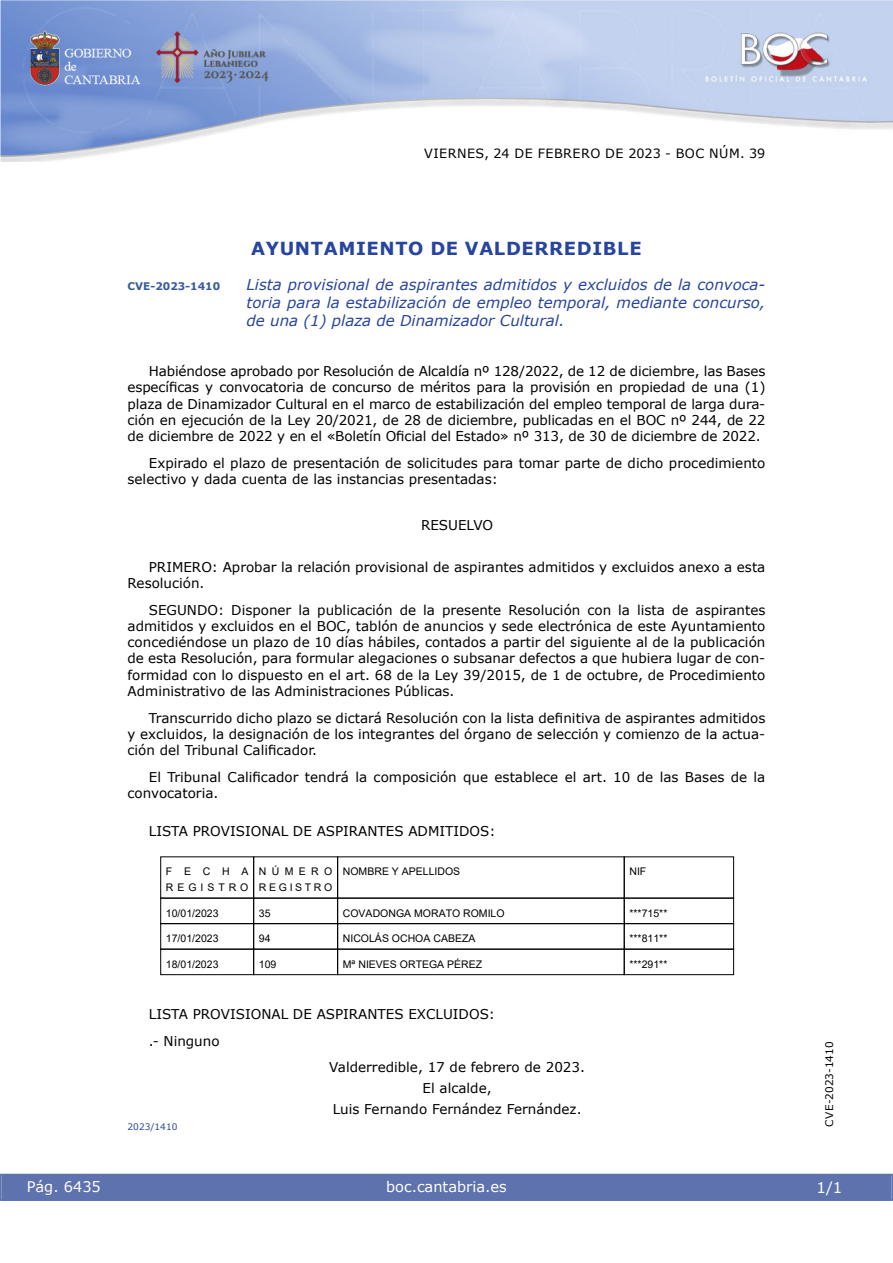
<style>
.page{position:relative;width:893px;height:1263px;background:#fff}
.page>*{position:absolute;margin:0;border:0;box-sizing:border-box;transform-origin:0 0}
.emisor_text2{font:700 18px "Verdana";letter-spacing:.035em;color:#27459e}
.Titulo_text{font:italic 15px/18px "Verdana";color:#27459e;text-align:justify}
.t1{font:15px "Verdana 2";color:#fff}
.t2{font:14.55px "Verdana 2";color:#fff}
.inicio_de_parrafo{font:13.5px/16.2px "Verdana";color:#000;text-align:justify}
.inicio_de_parrafo-2{font:13.5px/16.2px "Verdana 2";color:#000}
.center{font:13.5px "Verdana 2";color:#000}
.center-2{font:13.5px "Verdana";color:#000}
.t3{font:12.75px "Verdana 2";letter-spacing:.035em;color:#000}
.t4{font:10.5px "Arial";color:#000}
.t5{font:10.5px/15.8px "Arial";letter-spacing:.255em;color:#000}
.t6{font:10.5px "Verdana 2";color:#000}
.Titulo_text-2{font:700 10.5px "Verdana";color:#385b9e}
.t7{font:10.5px/15.8px "Arial";letter-spacing:.375em;color:#000}
.numero_exp{font:9px "Verdana 2";color:#27459e}
.s1{font-family:"Verdana 2"}
.s2{font-family:"Verdana"}
</style>
<div class="page">
<img style="left:0;top:0;width:893px;height:161px">
<div style="left:1px;top:1174px;width:890px;height:27px;background:#5e73ae"></div>
<div style="left:160px;top:898px;width:94px;height:26px;border:1px solid #000"></div>
<div style="left:253px;top:898px;width:85px;height:26px;border:1px solid #000"></div>
<div style="left:337px;top:898px;width:288px;height:26px;border:1px solid #000"></div>
<div style="left:624px;top:898px;width:110px;height:26px;border:1px solid #000"></div>
<div style="left:160px;top:923px;width:94px;height:26px;border:1px solid #000"></div>
<div style="left:253px;top:923px;width:85px;height:26px;border:1px solid #000"></div>
<div style="left:337px;top:923px;width:288px;height:26px;border:1px solid #000"></div>
<div style="left:624px;top:923px;width:110px;height:26px;border:1px solid #000"></div>
<div style="left:160px;top:949px;width:94px;height:26px;border:1px solid #000"></div>
<div style="left:253px;top:949px;width:85px;height:26px;border:1px solid #000"></div>
<div style="left:337px;top:949px;width:288px;height:26px;border:1px solid #000"></div>
<div style="left:624px;top:949px;width:110px;height:26px;border:1px solid #000"></div>
<p class="t3" style="left:424px;top:144px;width:342px">VIERNES, 24 DE FEBRERO DE 2023 - BOC NÚM. 39</p>
<p class="emisor_text2" style="left:251px;top:236px;width:392px">AYUNTAMIENTO DE VALDERREDIBLE</p>
<p class="Titulo_text-2" style="left:128px;top:279px;width:94px">CVE-2023-1410</p>
<p class="Titulo_text" style="left:247px;top:275px;width:520px">Lista provisional de aspirantes admitidos y excluidos de la convoca&shy;toria para la estabilización de empleo temporal, mediante concurso, de una (1) plaza de Dinamizador Cultural.</p>
<p class="inicio_de_parrafo" style="left:128px;top:363px;width:639px;text-indent:21px"><span class="s1">Habiéndose aprobado por Resolución de Alcaldía nº 128/2022, de 12 de diciembre, las Bases </span>específicas y convocatoria de concurso de méritos para la provisión en propiedad de una (1) <span class="s1">plaza de Dinamizador Cultural en el marco de estabilización del empleo temporal de larga dura&shy;</span>ción en ejecución de la Ley 20/2021, de 28 de diciembre, publicadas en el BOC nº 244, de 22 de diciembre de 2022 y en el «Boletín Oficial del Estado» nº 313, de 30 de diciembre de 2022.</p>
<p class="inicio_de_parrafo-2" style="left:128px;top:455px;width:639px;text-indent:21px">Expirado el plazo de presentación de solicitudes para tomar parte de dicho procedimiento <span class="s2">selectivo y dada cuenta de las instancias presentadas:</span></p>
<p class="center-2" style="left:421px;top:516px;width:74px">RESUELVO</p>
<p class="inicio_de_parrafo" style="left:128px;top:559px;width:639px;text-indent:21px">PRIMERO: Aprobar la relación provisional de aspirantes admitidos y excluidos anexo a esta<br><span class="s1">Resolución.</span></p>
<p class="inicio_de_parrafo" style="left:128px;top:602px;width:639px;text-indent:21px">SEGUNDO: Disponer la publicación de la presente Resolución con la lista de aspirantes admitidos y excluidos en el BOC, tablón de anuncios y sede electrónica de este Ayuntamiento <span class="s1">concediéndose un plazo de 10 días hábiles, contados a partir del siguiente al de la publicación de esta Resolución, para formular alegaciones o subsanar defectos a que hubiera lugar de con&shy;</span>formidad con lo dispuesto en el art. 68 de la Ley 39/2015, de 1 de octubre, de Procedimiento Administrativo de las Administraciones Públicas.</p>
<p class="inicio_de_parrafo" style="left:128px;top:709px;width:639px;text-indent:21px">Transcurrido dicho plazo se dictará Resolución con la lista definitiva de aspirantes admitidos y excluidos, la designación de los integrantes del órgano de selección y comienzo de la actua&shy;ción del Tribunal Calificador.</p>
<p class="inicio_de_parrafo" style="left:128px;top:769px;width:639px;text-indent:21px">El Tribunal Calificador tendrá la composición que establece el art. 10 de las Bases de la convocatoria.</p>
<p class="inicio_de_parrafo" style="left:149px;top:822px;width:348px">LISTA PROVISIONAL DE ASPIRANTES ADMITIDOS:</p>
<p class="t7" style="left:166px;top:864px;width:84px">FECHA<br>REGISTRO</p>
<p class="t5" style="left:259px;top:864px;width:75px">NÚMERO<br>REGISTRO</p>
<p class="t4" style="left:343px;top:864px;width:119px">NOMBRE Y APELLIDOS</p>
<p class="t4" style="left:629px;top:864px;width:18px">NIF</p>
<p class="t4" style="left:166px;top:905px;width:54px">10/01/2023</p>
<p class="t4" style="left:259px;top:905px;width:13px">35</p>
<p class="t4" style="left:343px;top:905px;width:163px">COVADONGA MORATO ROMILO</p>
<p class="t4" style="left:629px;top:905px;width:39px">***715**</p>
<p class="t4" style="left:166px;top:931px;width:54px">17/01/2023</p>
<p class="t4" style="left:259px;top:931px;width:13px">94</p>
<p class="t4" style="left:343px;top:931px;width:134px">NICOLÁS OCHOA CABEZA</p>
<p class="t4" style="left:629px;top:931px;width:39px">***811**</p>
<p class="t4" style="left:166px;top:957px;width:54px">18/01/2023</p>
<p class="t4" style="left:259px;top:957px;width:19px">109</p>
<p class="t4" style="left:343px;top:957px;width:141px">Mª NIEVES ORTEGA PÉREZ</p>
<p class="t4" style="left:629px;top:957px;width:39px">***291**</p>
<p class="inicio_de_parrafo" style="left:149px;top:1005px;width:348px">LISTA PROVISIONAL DE ASPIRANTES EXCLUIDOS:</p>
<p class="inicio_de_parrafo-2" style="left:149px;top:1032px;width:72px">.- Ninguno</p>
<p class="center" style="left:329px;top:1058px;width:257px">Valderredible, 17 de febrero de 2023.</p>
<p class="center" style="left:423px;top:1079px;width:71px">El alcalde,</p>
<p class="center" style="left:333px;top:1100px;width:250px">Luis Fernando Fernández Fernández.</p>
<p class="numero_exp" style="left:128px;top:1120px;width:51px">2023/1410</p>
<p class="t2" style="left:27px;top:1177px;width:76px">Pág. 6435</p>
<p class="t2" style="left:386px;top:1177px;width:122px">boc.cantabria.es</p>
<p class="t6" style="left:822px;top:1126px;width:87px;rotate:-90deg">CVE-2023-1410</p>
<p class="t1" style="left:816px;top:1177px;width:27px">1/1</p>
</div>
